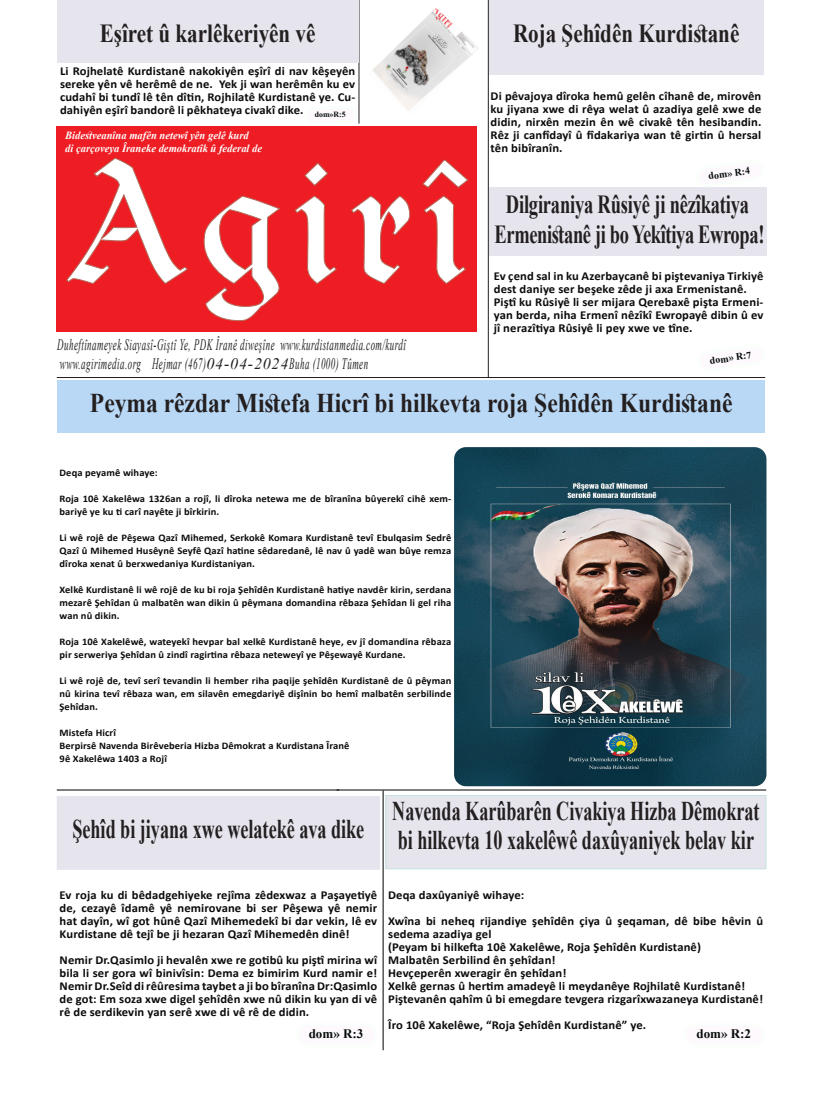
<style>
.page{position:relative;width:823px;height:1106px;background:#fff}
.page>*{position:absolute;margin:0;border:0;box-sizing:border-box;transform-origin:0 0}
.t1{font:700 27px/29px "Times New Roman";color:#231f20;scale:.67 1}
.t2{font:700 27px "Times New Roman";color:#231f20;scale:.87 1}
.t3{font:700 26px "Times New Roman";letter-spacing:-.01em;color:#231f20;scale:.71 1}
.t4{font:700 26px "Times New Roman";letter-spacing:-.01em;color:#231f20;scale:.81 1}
.t5{font:italic 16px "Times New Roman";letter-spacing:.05em;color:#231f20;scale:.56 1}
.t6{font:700 13px "Times New Roman";color:#070c0a}
.t7{font:700 12.1px/13px "Calibri";letter-spacing:.01em;color:#0b0b0e;text-align:justify;scale:1.04 1}
.t8{font:italic 700 11px "Times New Roman";color:#fff;scale:.96 1}
.t9{font:700 10.1px/13px "Calibri";letter-spacing:.01em;color:#0b0b0e;text-align:justify;scale:1.04 1}
.t10{font:700 10px "Times New Roman";color:#070c0a}
.t11{font:700 7.9px "Times New Roman";color:#070c0a}
</style>
<div class="page">
<div style="left:57px;top:126px;width:419px;height:206px;background:#ee1d23"></div>
<svg style="left:66px;top:157px;width:402px;height:165px"></svg>
<img style="left:372px;top:8px;width:106px;height:102px">
<hr style="left:358px;top:0;width:1px;height:124px;background:#231f20">
<hr style="left:487px;top:0;width:1px;height:378px;background:#231f20">
<hr style="left:57px;top:377px;width:707px;height:1px;background:#231f20">
<div style="left:57px;top:0;width:301px;height:62px;background:#e6e5ed"></div>
<div style="left:57px;top:380px;width:707px;height:53px;background:#b9d8f5"></div>
<img style="left:454px;top:447px;width:312px;height:339px">
<div style="left:57px;top:796px;width:322px;height:73px;background:#e6e5ed"></div>
<div style="left:385px;top:795px;width:380px;height:73px;background:#e6e5ed"></div>
<div style="left:385px;top:795px;width:381px;height:74px;border:1px solid #c2e1e0"></div>
<hr style="left:382px;top:790px;width:1px;height:260px;background:#000">
<hr style="left:336px;top:789px;width:429px;height:1px;background:#000">
<hr style="left:57px;top:789px;width:282px;height:1px;background:#000">
<div style="left:488px;top:187px;width:277px;height:68px;background:#e6e5ed"></div>
<div style="left:488px;top:0;width:275px;height:74px;background:#e6e5ed"></div>
<svg style="left:358px;top:105px;width:1px;height:19px"></svg>
<div style="left:684px;top:1024px;width:79px;height:21px;background:#fdf9fd;border-radius:11px"></div>
<div style="left:683px;top:1022px;width:82px;height:25px;border:3px solid #fbfffc;border-radius:11px"></div>
<div style="left:297px;top:1024px;width:79px;height:21px;background:#fdf9fd;border-radius:11px"></div>
<div style="left:295px;top:1022px;width:82px;height:25px;border:3px solid #fbfffc;border-radius:11px"></div>
<p class="t4" style="left:100px;top:14px;width:268px">Eşîret û karlêkeriyên vê</p>
<p class="t7" style="left:60px;top:64px;width:285px">Li Rojhelatê Kurdistanê nakokiyên eşîrî di nav kêşeyên sereke yên vê herêmê de ne. Yek ji wan herêmên ku ev cudahî bi tundî lê tên dîtin, Rojhilatê Kurdistanê ye. Cu&shy;dahiyên eşîrî bandorê li pêkhateya civakî dike.</p>
<p class="t11" style="left:314px;top:109px;width:33px;rotate:-1deg">dom»R:5</p>
<p class="t8" style="left:65px;top:128px;width:193px">Bidestveanîna mafên netewî yên gelê kurd</p>
<p class="t8" style="left:65px;top:141px;width:206px">di çarçoveya Îraneke demokratîk û federal de</p>
<p class="t5" style="left:57px;top:333px;width:623px">Duheftînameyek Siayasî-Giştî Ye, PDK Îranê diweşîne www.kurdistanmedia.com/kurdî</p>
<p class="t5" style="left:60px;top:352px;width:551px">www.agirimedia.org Hejmar (467)04-04-2024Buha (1000) Tûmen</p>
<p class="t4" style="left:512px;top:14px;width:281px">Roja Şehîdên Kurdistanê</p>
<p class="t7" style="left:490px;top:89px;width:262px">Di pêvajoya dîroka hemû gelên cîhanê de, mirovên ku jiyana xwe di rêya welat û azadiya gelê xwe de didin, nirxên mezin ên wê civakê tên hesibandin.<br>Rêz ji canfîdayî û fîdakariya wan tê girtin û hersal tên bibîranîn.</p>
<p class="t10" style="left:707px;top:169px;width:43px;rotate:-8deg">dom» R:4</p>
<p class="t3" style="left:505px;top:185px;width:344px">Dilgiraniya Rûsiyê ji nêzîkatiya</p>
<p class="t3" style="left:494px;top:215px;width:382px">Ermenistanê ji bo Yekîtiya Ewropa!</p>
<p class="t7" style="left:493px;top:269px;width:261px">Ev çend sal in ku Azerbaycanê bi piştevaniya Tirkiyê dest daniye ser beşeke zêde ji axa Ermenistanê.</p>
<p class="t7" style="left:493px;top:295px;width:261px">Piştî ku Rûsiyê li ser mijara Qerebaxê pişta Ermeni&shy;yan berda, niha Ermenî nêzîkî Ewropayê dibin û ev jî nerazîtiya Rûsiyê li pey xwe ve tîne.</p>
<p class="t10" style="left:708px;top:353px;width:43px;rotate:-8deg">dom» R:7</p>
<p class="t2" style="left:90px;top:383px;width:739px">Peyma rêzdar Mistefa Hicrî bi hilkevta roja Şehîdên Kurdistanê</p>
<p class="t9" style="left:59px;top:466px;width:96px">Deqa peyamê wihaye:</p>
<p class="t9" style="left:59px;top:492px;width:378px">Roja 10ê Xakelêwa 1326an a rojî, li dîroka netewa me de bîranîna bûyerekî cihê xem&shy;bariyê ye ku ti carî nayête ji bîrkirin.</p>
<p class="t9" style="left:59px;top:531px;width:378px">Li wê rojê de Pêşewa Qazî Mihemed, Serkokê Komara Kurdistanê tevî Ebulqasim Sedrê Qazî û Mihemed Husêynê Seyfê Qazî hatine sêdaredanê, lê nav û yadê wan bûye remza dîroka xenat û berxwedaniya Kurdistaniyan.</p>
<p class="t9" style="left:59px;top:583px;width:378px">Xelkê Kurdistanê li wê rojê de ku bi roja Şehîdên Kurdistanê hatiye navdêr kirin, serdana mezarê Şehîdan û malbatên wan dikin û pêymana domandina rêbaza Şehîdan li gel riha wan nû dikin.</p>
<p class="t9" style="left:59px;top:635px;width:378px">Roja 10ê Xakelêwê, wateyekî hevpar bal xelkê Kurdistanê heye, ev jî domandina rêbaza pir serweriya Şehîdan û zindî ragirtina rêbaza neteweyî ye Pêşewayê Kurdane.</p>
<p class="t9" style="left:59px;top:674px;width:378px">Li wê rojê de, tevî serî tevandin li hember riha paqije şehîdên Kurdistanê de û pêyman nû kirina tevî rêbaza wan, em silavên emegdariyê dişînin bo hemî malbatên serbilinde Şehîdan.</p>
<p class="t9" style="left:59px;top:726px;width:56px">Mistefa Hicrî</p>
<p class="t9" style="left:59px;top:739px;width:280px">Berpirsê Navenda Birêveberia Hizba Dêmokrat a Kurdistana Îranê</p>
<p class="t9" style="left:59px;top:752px;width:105px">9ê Xakelêwa 1403 a Rojî</p>
<p class="t1" style="left:392px;top:796px;width:549px">Navenda Karûbarên Civakiya Hizba Dêmokrat bi hilkevta 10 xakelêwê daxûyaniyek belav kir</p>
<p class="t7" style="left:388px;top:888px;width:132px">Deqa daxûyaniyê wihaye:</p>
<p class="t7" style="left:388px;top:914px;width:362px">Xwîna bi neheq rijandiye şehîdên çiya û şeqaman, dê bibe hêvin û sedema azadiya gel</p>
<p class="t7" style="left:388px;top:940px;width:302px">(Peyam bi hilkefta 10ê Xakelêwe, Roja Şehîdên Kurdistanê)</p>
<p class="t7" style="left:388px;top:953px;width:162px">Malbatên Serbilind ên şehîdan!</p>
<p class="t7" style="left:388px;top:966px;width:173px">Hevçeperên xweragir ên şehîdan!</p>
<p class="t7" style="left:388px;top:979px;width:344px">Xelkê gernas û hertim amadeyê li meydanêye Rojhilatê Kurdistanê!</p>
<p class="t7" style="left:388px;top:992px;width:362px">Piştevanên qahîm û bi emegdare tevgera rizgarîxwazaneya Kurdistanê!</p>
<p class="t7" style="left:388px;top:1018px;width:249px">Îro 10ê Xakelêwe, “Roja Şehîdên Kurdistanê” ye.</p>
<p class="t1" style="left:72px;top:814px;width:437px">Şehîd bi jiyana xwe welatekê ava dike</p>
<p class="t7" style="left:59px;top:888px;width:307px">Ev roja ku di bêdadgehiyeke rejîma zêdexwaz a Paşayetiyê de, cezayê îdamê yê nemirovane bi ser Pêşewa yê nemir hat dayîn, wî got hûnê Qazî Mihemedekî bi dar vekin, lê ev Kurdistane dê tejî be ji hezaran Qazî Mihemedên dinê!</p>
<p class="t7" style="left:59px;top:953px;width:307px">Nemir Dr.Qasimlo ji hevalên xwe re gotibû ku piştî mirina wî bila li ser gora wî binivîsin: Dema ez bimirim Kurd namir e!<br>Nemir Dr.Seîd di rêûresima taybet a ji bo bîranîna Dr:Qasimlo de got: Em soza xwe digel şehîdên xwe nû dikin ku yan di vê rê de serdikevin yan serê xwe di vê rê de didin.</p>
<p class="t6" style="left:308px;top:1024px;width:56px">dom» R:3</p>
<p class="t6" style="left:696px;top:1024px;width:56px">dom» R:2</p>
</div>
